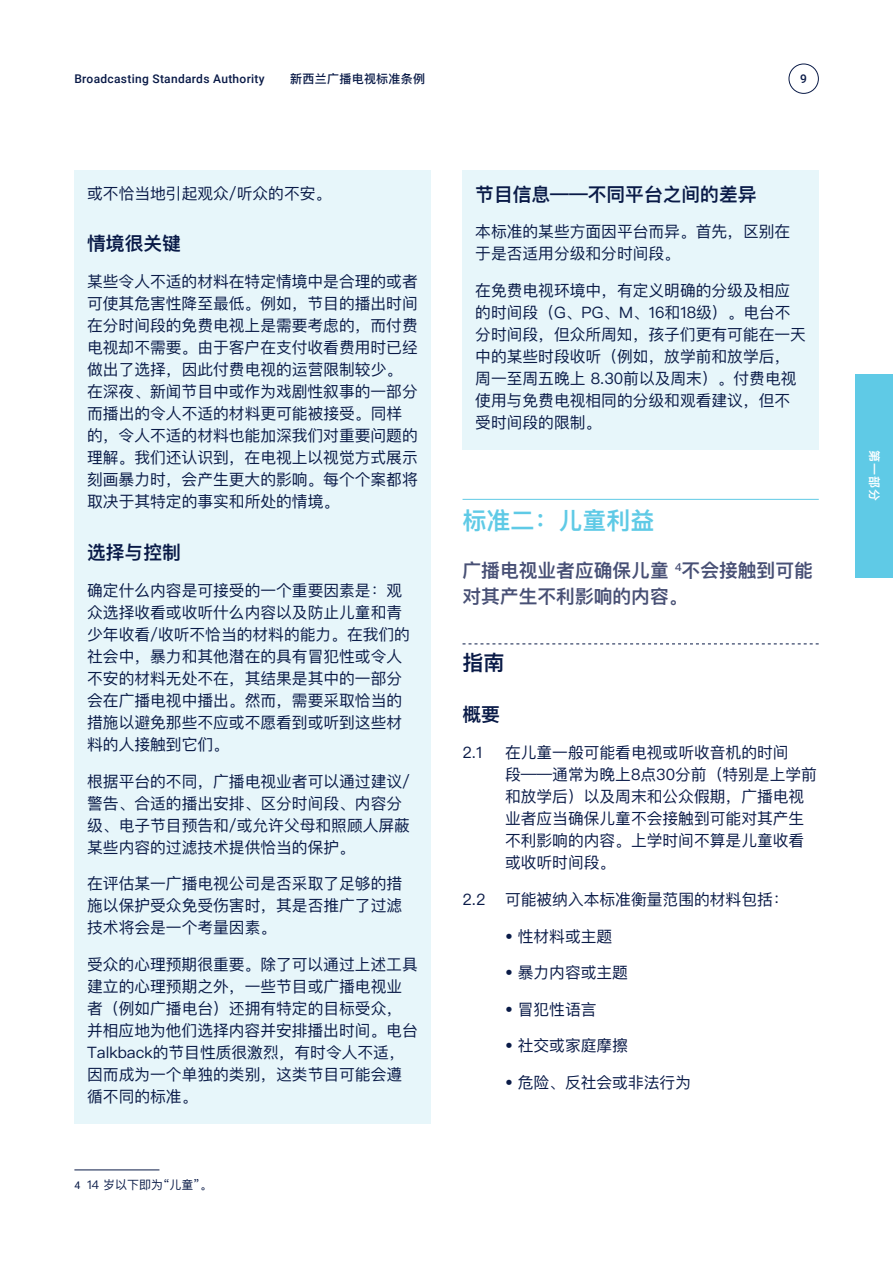
<style>
.page{position:relative;width:893px;height:1263px;background:#fff}
.page>*{position:absolute;margin:0;border:0;box-sizing:border-box;transform-origin:0 0}
.h_satandard_sc{font:600 24px "Ping Fang SC";color:#5fcae6}
.h2_standard_sc{font:600 21px "Ping Fang SC";color:#091a47}
.intro_standard_sc{font:600 18.75px/26.2px "Ping Fang SC";color:#485075}
.s1_SC{font:600 18.75px "Ping Fang SC";color:#091a47}
.b1_SC{font:15.75px/22px "Ping Fang SC";color:#091a47}
.standard_sc{font:15.75px/22px "Ping Fang SC";color:#091a47}
.t1{font:500 12px "Roboto";letter-spacing:.025em;color:#091a47}
.footnote{font:12px "Ping Fang SC";color:#091a47}
.t2{font:500 12px "Ping Fang SC";letter-spacing:.025em;color:#091a47}
.t3{font:600 12px "Ping Fang SC";color:#fff}
.s1{font-family:"Roboto";font-size:10.5px}
</style>
<div class="page">
<div style="left:74px;top:170px;width:357px;height:953px;background:#e7f6fa"></div>
<hr style="left:74px;top:1169px;width:85px;height:1px;background:#091a47">
<hr style="left:462px;top:499px;width:357px;height:1px;background:#5fcae6">
<svg style="left:462px;top:643px;width:357px;height:1px"></svg>
<div style="left:462px;top:170px;width:357px;height:280px;background:#e7f6fa"></div>
<div style="left:856px;top:374px;width:37px;height:203px;background:#5fcae6"></div>
<div style="left:789px;top:64px;width:30px;height:30px;border:1px solid #091a47;border-radius:50%"></div>
<p class="t1" style="left:74px;top:70px;width:192px">Broadcasting Standards Authority</p>
<p class="t2" style="left:290px;top:71px;width:136px">新西兰广播电视标准条例</p>
<p class="t1" style="left:800px;top:70px;width:8px">9</p>
<p class="b1_SC" style="left:87px;top:182px;width:246px">或不恰当地引起观众/听众的不安。</p>
<p class="s1_SC" style="left:87px;top:232px;width:95px">情境很关键</p>
<p class="b1_SC" style="left:87px;top:270px;width:332px">某些令人不适的材料在特定情境中是合理的或者可使其危害性降至最低。例如，节目的播出时间在分时间段的免费电视上是需要考虑的，而付费电视却不需要。由于客户在支付收看费用时已经做出了选择，因此付费电视的运营限制较少。在深夜、新闻节目中或作为戏剧性叙事的一部分而播出的令人不适的材料更可能被接受。同样的，令人不适的材料也能加深我们对重要问题的理解。我们还认识到，在电视上以视觉方式展示刻画暴力时，会产生更大的影响。每个个案都将取决于其特定的事实和所处的情境。</p>
<p class="s1_SC" style="left:87px;top:541px;width:95px">选择与控制</p>
<p class="b1_SC" style="left:87px;top:579px;width:324px">确定什么内容是可接受的一个重要因素是：观众选择收看或收听什么内容以及防止儿童和青少年收看/收听不恰当的材料的能力。在我们的社会中，暴力和其他潜在的具有冒犯性或令人不安的材料无处不在，其结果是其中的一部分会在广播电视中播出。然而，需要采取恰当的措施以避免那些不应或不愿看到或听到这些材料的人接触到它们。</p>
<p class="b1_SC" style="left:87px;top:770px;width:324px">根据平台的不同，广播电视业者可以通过建议/警告、合适的播出安排、区分时间段、内容分级、电子节目预告和/或允许父母和照顾人屏蔽某些内容的过滤技术提供恰当的保护。</p>
<p class="b1_SC" style="left:87px;top:872px;width:316px;text-align:justify">在评估某一广播电视公司是否采取了足够的措施以保护受众免受伤害时，其是否推广了过滤技术将会是一个考量因素。</p>
<p class="b1_SC" style="left:87px;top:953px;width:332px">受众的心理预期很重要。除了可以通过上述工具建立的心理预期之外，一些节目或广播电视业者（例如广播电台）还拥有特定的目标受众，并相应地为他们选择内容并安排播出时间。电台<br>Talkback的节目性质很激烈，有时令人不适，因而成为一个单独的类别，这类节目可能会遵循不同的标准。</p>
<p class="footnote" style="left:74px;top:1177px;width:139px"><span class="s1">4</span> 14 岁以下即为“儿童”。</p>
<p class="s1_SC" style="left:475px;top:183px;width:283px">节目信息——不同平台之间的差异</p>
<p class="b1_SC" style="left:475px;top:220px;width:316px">本标准的某些方面因平台而异。首先，区别在于是否适用分级和分时间段。</p>
<p class="b1_SC" style="left:475px;top:279px;width:332px">在免费电视环境中，有定义明确的分级及相应的时间段（G、PG、M、16和18级）。电台不分时间段，但众所周知，孩子们更有可能在一天中的某些时段收听（例如，放学前和放学后，周一至周五晚上 8.30前以及周末）。付费电视使用与免费电视相同的分级和观看建议，但不受时间段的限制。</p>
<p class="h_satandard_sc" style="left:462px;top:506px;width:193px">标准二：儿童利益</p>
<p class="intro_standard_sc" style="left:462px;top:557px;width:352px">广播电视业者应确保儿童 <sup>4</sup>不会接触到可能对其产生不利影响的内容。</p>
<p class="h2_standard_sc" style="left:462px;top:649px;width:43px">指南</p>
<p class="s1_SC" style="left:462px;top:703px;width:39px">概要</p>
<p class="standard_sc" style="left:462px;top:741px;width:21px">2.1</p>
<p class="standard_sc" style="left:505px;top:741px;width:313px">在儿童一般可能看电视或听收音机的时间段——通常为晚上8点30分前（特别是上学前和放学后）以及周末和公众假期，广播电视业者应当确保儿童不会接触到可能对其产生不利影响的内容。上学时间不算是儿童收看或收听时间段。</p>
<p class="standard_sc" style="left:462px;top:888px;width:328px">2.2 可能被纳入本标准衡量范围的材料包括：</p>
<p class="standard_sc" style="left:505px;top:925px;width:109px">• 性材料或主题</p>
<p class="standard_sc" style="left:505px;top:961px;width:125px">• 暴力内容或主题</p>
<p class="standard_sc" style="left:505px;top:998px;width:93px">• 冒犯性语言</p>
<p class="standard_sc" style="left:505px;top:1034px;width:125px">• 社交或家庭摩擦</p>
<p class="standard_sc" style="left:505px;top:1071px;width:188px">• 危险、反社会或非法行为</p>
<p class="t3" style="left:882px;top:450px;width:53px;rotate:90deg">第一部分</p>
</div>
